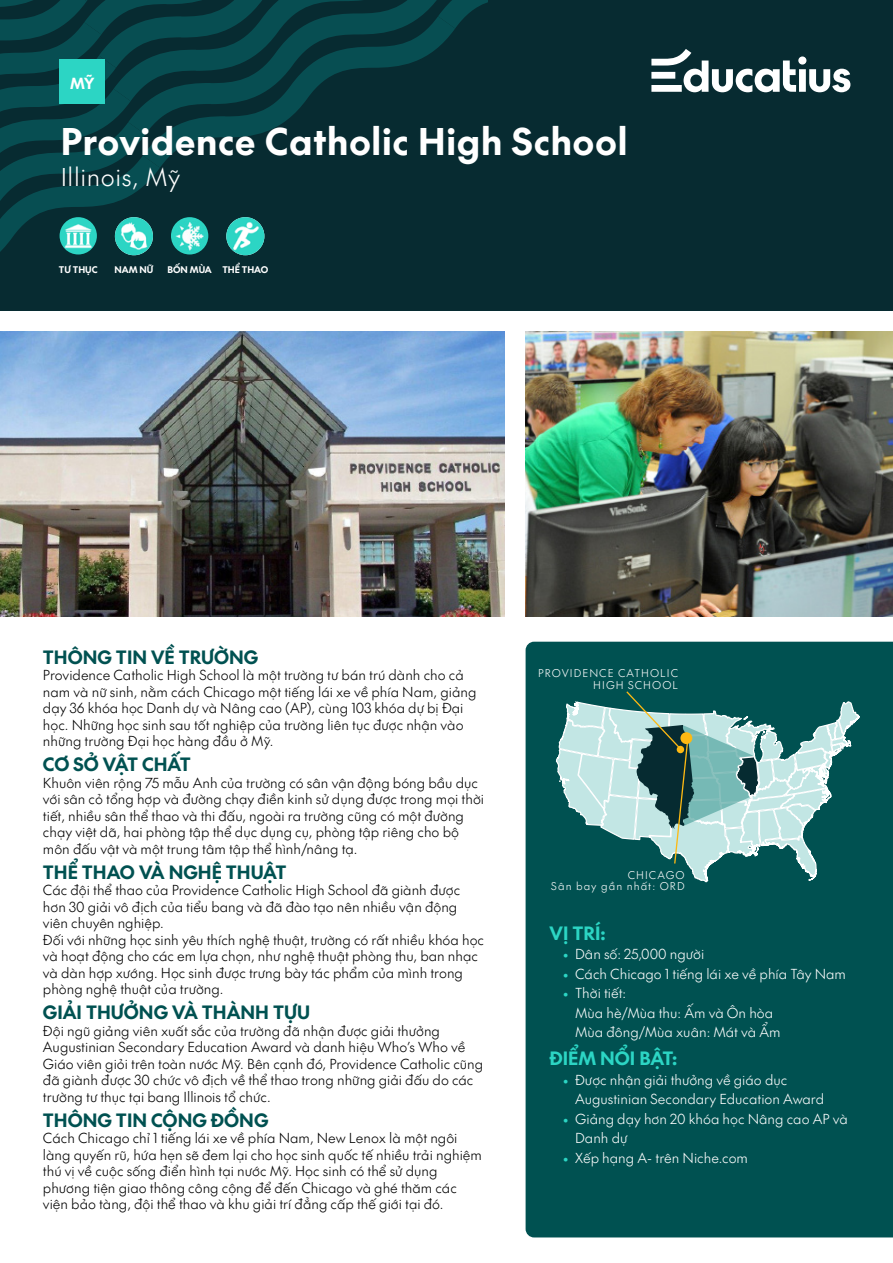
<style>
.page{position:relative;width:893px;height:1263px;background:#fff}
.page>*{position:absolute;margin:0;border:0;box-sizing:border-box;transform-origin:0 0}
.t1{font:36px "SVN The Future Bold";letter-spacing:.025em;color:#fff}
.t2{font:24px "SVN The Future Light";letter-spacing:.025em;color:#fff}
.t3{font:18px "SVN The Future Bold";color:#005151}
.t4{font:18px "SVN The Future Bold";color:#2cd5c4}
.t5{font:15px "SVN The Future Bold";color:#fff}
.t6{font:13.5px/16.5px "SVN The Future Light";color:#000}
.t7{font:13.5px/19.5px "SVN The Future Light";color:#fff}
.t8{font:10.5px/10.8px "SVN The Future Light";letter-spacing:.1em;color:#fff;text-align:right}
.t9{font:9px "SVN The Future Bold";color:#fff}
.s1{font-family:"The Future";font-weight:300;color:#2cd5c4}
</style>
<div class="page">
<div style="left:0;top:0;width:893px;height:310px;background:#072b31"></div>
<svg style="left:0;top:0;width:487px;height:256px"></svg>
<img style="left:0;top:332px;width:504px;height:285px">
<img style="left:526px;top:332px;width:367px;height:285px">
<div style="left:60px;top:60px;width:45px;height:44px;background:#2cd5c4"></div>
<div style="left:526px;top:642px;width:367px;height:595px;background:#005151"></div>
<svg style="left:651px;top:49px;width:199px;height:43px"></svg>
<img style="left:115px;top:217px;width:38px;height:38px;border-radius:19px">
<img style="left:226px;top:217px;width:38px;height:38px;border-radius:19px">
<img style="left:60px;top:217px;width:37px;height:37px;border-radius:19px">
<img style="left:171px;top:217px;width:37px;height:37px;border-radius:19px">
<svg style="left:555px;top:690px;width:306px;height:212px;background:#599190"></svg>
<p class="t5" style="left:70px;top:71px;width:26px">MỸ</p>
<h1 class="t1" style="left:61px;top:112px;width:568px">Providence Catholic High School</h1>
<h2 class="t2" style="left:61px;top:159px;width:121px">Illinois, Mỹ</h2>
<p class="t9" style="left:59px;top:262px;width:40px">TƯ THỤC</p>
<p class="t9" style="left:114px;top:262px;width:41px">NAM NỮ</p>
<p class="t9" style="left:167px;top:262px;width:102px">BỐN MÙA THỂ THAO</p>
<h3 class="t3" style="left:43px;top:643px;width:217px">THÔNG TIN VỀ TRƯỜNG</h3>
<p class="t6" style="left:43px;top:666px;width:435px">Providence Catholic High School là một trường tư bán trú dành cho cả nam và nữ sinh, nằm cách Chicago một tiếng lái xe về phía Nam, giảng dạy 36 khóa học Danh dự và Nâng cao (AP), cùng 103 khóa dự bị Đại học. Những học sinh sau tốt nghiệp của trường liên tục được nhận vào những trường Đại học hàng đầu ở Mỹ.</p>
<h3 class="t3" style="left:43px;top:750px;width:149px">CƠ SỞ VẬT CHẤT</h3>
<p class="t6" style="left:43px;top:774px;width:443px">Khuôn viên rộng 75 mẫu Anh của trường có sân vận động bóng bầu dục với sân cỏ tổng hợp và đường chạy điền kinh sử dụng được trong mọi thời tiết, nhiều sân thể thao và thi đấu, ngoài ra trường cũng có một đường chạy việt dã, hai phòng tập thể dục dụng cụ, phòng tập riêng cho bộ môn đấu vật và một trung tâm tập thể hình/nâng tạ.</p>
<h3 class="t3" style="left:43px;top:858px;width:245px">THỂ THAO VÀ NGHỆ THUẬT</h3>
<p class="t6" style="left:43px;top:881px;width:443px">Các đội thể thao của Providence Catholic High School đã giành được hơn 30 giải vô địch của tiểu bang và đã đào tạo nên nhiều vận động viên chuyên nghiệp.<br>Đối với những học sinh yêu thích nghệ thuật, trường có rất nhiều khóa học và hoạt động cho các em lựa chọn, như nghệ thuật phòng thu, ban nhạc và dàn hợp xướng. Học sinh được trưng bày tác phẩm của mình trong phòng nghệ thuật của trường.</p>
<h3 class="t3" style="left:43px;top:998px;width:269px">GIẢI THƯỞNG VÀ THÀNH TỰU</h3>
<p class="t6" style="left:43px;top:1022px;width:442px">Đội ngũ giảng viên xuất sắc của trường đã nhận được giải thưởng Augustinian Secondary Education Award và danh hiệu Who’s Who về Giáo viên giỏi trên toàn nước Mỹ. Bên cạnh đó, Providence Catholic cũng đã giành được 30 chức vô địch về thể thao trong những giải đấu do các trường tư thục tại bang Illinois tổ chức.</p>
<h3 class="t3" style="left:43px;top:1106px;width:227px">THÔNG TIN CỘNG ĐỒNG</h3>
<p class="t6" style="left:43px;top:1129px;width:440px">Cách Chicago chỉ 1 tiếng lái xe về phía Nam, New Lenox là một ngôi làng quyến rũ, hứa hẹn sẽ đem lại cho học sinh quốc tế nhiều trải nghiệm thú vị về cuộc sống điển hình tại nước Mỹ. Học sinh có thể sử dụng phương tiện giao thông công cộng để đến Chicago và ghé thăm các viện bảo tàng, đội thể thao và khu giải trí đẳng cấp thế giới tại đó.</p>
<p class="t8" style="left:538px;top:667px;width:141px;line-height:11.9px">PROVIDENCE CATHOLIC<br>HIGH SCHOOL</p>
<p class="t8" style="left:551px;top:869px;width:135px">CHICAGO<br>Sân bay gần nhất: ORD</p>
<h3 class="t4" style="left:550px;top:918px;width:58px">VỊ TRÍ:</h3>
<p class="t7" style="left:562px;top:944px;width:143px"><span class="s1">•</span> Dân số: 25,000 người</p>
<p class="t7" style="left:562px;top:963px;width:285px"><span class="s1">•</span> Cách Chicago 1 tiếng lái xe về phía Tây Nam</p>
<p class="t7" style="left:575px;top:983px;width:207px;text-indent:-13px"><span class="s1">•</span> Thời tiết:<br>Mùa hè/Mùa thu: Ấm và Ôn hòa<br>Mùa đông/Mùa xuân: Mát và Ẩm</p>
<h3 class="t4" style="left:550px;top:1044px;width:129px">ĐIỂM NỔI BẬT:</h3>
<p class="t7" style="left:575px;top:1069px;width:251px;text-indent:-13px"><span class="s1">•</span> Được nhận giải thưởng về giáo dục<br>Augustinian Secondary Education Award</p>
<p class="t7" style="left:575px;top:1108px;width:274px;text-indent:-13px"><span class="s1">•</span> Giảng dạy hơn 20 khóa học Nâng cao AP và<br>Danh dự</p>
<p class="t7" style="left:562px;top:1147px;width:187px"><span class="s1">•</span> Xếp hạng A- trên Niche.com</p>
</div>
